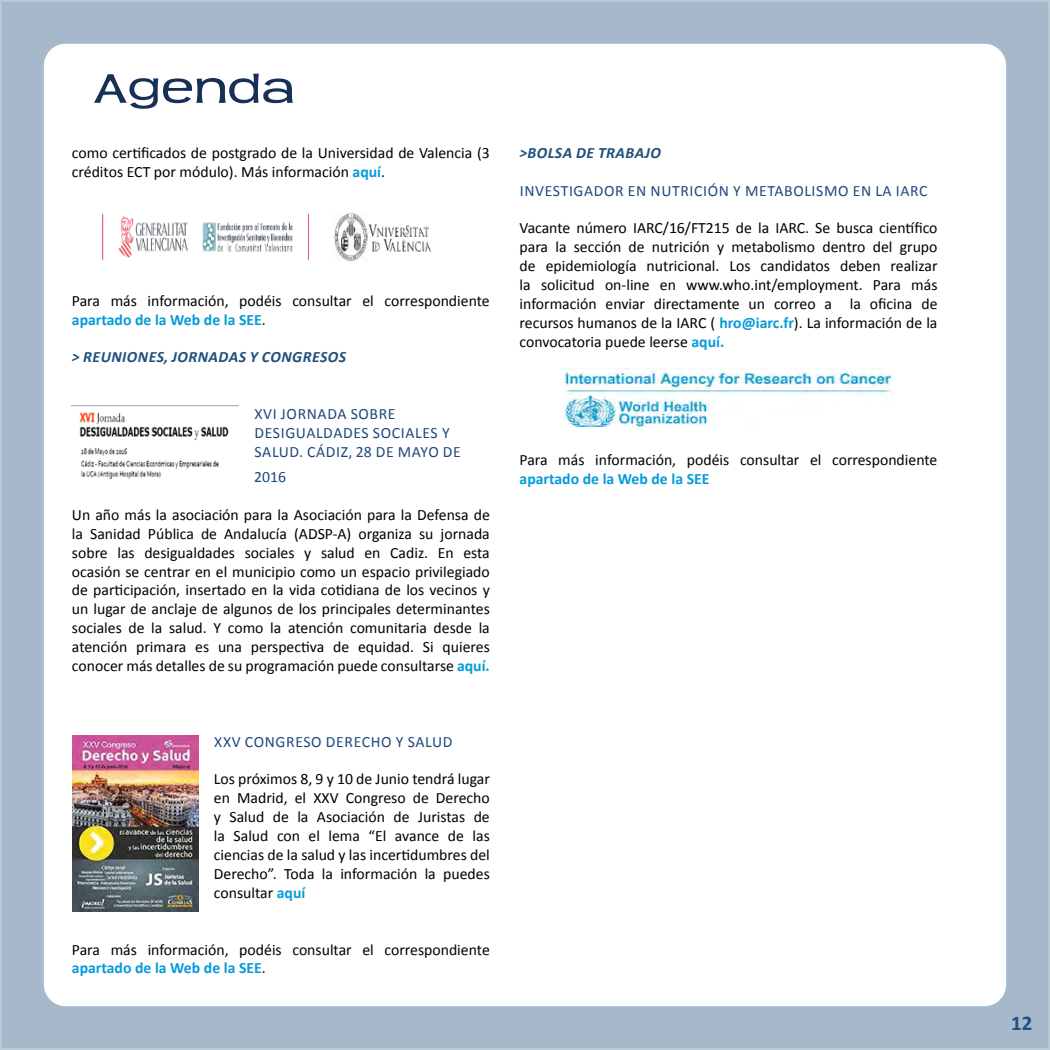
<style>
.page{position:relative;width:1050px;height:1050px;background:#fff}
.page>*{position:absolute;margin:0;border:0;box-sizing:border-box;transform-origin:0 0}
.t1{font:43.75px "Teen";color:#173055;scale:1.29 1}
.t2{font:700 21px "Calibri";color:#20507b}
.t3{font:15.75px/18.9px "Calibri";color:#000}
.t4{font:15.75px "Calibri";letter-spacing:.04em;color:#1f497d}
.t5{font:italic 700 15.75px "Calibri";letter-spacing:.03em;color:#20507b}
.t6{font:700 15.75px "Calibri";color:#059bda}
.s1{font-weight:700;color:#059bda}
</style>
<div class="page">
<div style="left:0;top:0;width:1050px;height:1050px;background:#a6b9ca;border:2px solid #bccad7"></div>
<div style="left:44px;top:44px;width:962px;height:962px;background:#fff;border-radius:22px"></div>
<img style="left:102px;top:213px;width:330px;height:48px">
<img style="left:564px;top:369px;width:329px;height:58px">
<img style="left:72px;top:405px;width:166px;height:74px">
<img style="left:72px;top:735px;width:126px;height:176px">
<h1 class="t1" style="left:94px;top:62px;width:157px">Agenda</h1>
<p class="t3" style="left:72px;top:143px;width:419px">como certificados de postgrado de la Universidad de Valencia (3 créditos ECT por módulo). Más información <span class="s1">aquí</span>.</p>
<p class="t3" style="left:72px;top:291px;width:419px">Para más información, podéis consultar el correspondiente <span class="s1">apartado de la Web de la SEE</span>.</p>
<p class="t5" style="left:72px;top:347px;width:276px">&gt; REUNIONES, JORNADAS Y CONGRESOS</p>
<p class="t4" style="left:255px;top:404px;width:43px">XVI Jornada</p>
<p class="t4" style="left:351px;top:404px;width:10px">sobre</p>
<p class="t4" style="left:255px;top:423px;width:20px">Desigualdades</p>
<p class="t4" style="left:373px;top:423px;width:17px">Sociales</p>
<p class="t4" style="left:442px;top:423px;width:9px">y</p>
<p class="t4" style="left:255px;top:442px;width:18px">Salud</p>
<p class="t4" style="left:299px;top:442px;width:110px">. Cádiz, 28 de mayo</p>
<p class="t4" style="left:443px;top:442px;width:9px">de</p>
<p class="t4" style="left:254px;top:467px;width:33px">2016</p>
<p class="t3" style="left:72px;top:505px;width:419px;text-align:justify">Un año más la asociación para la Asociación para la Defensa de la Sanidad Pública de Andalucía (ADSP‐A) organiza su jornada sobre las desigualdades sociales y salud en Cadiz. En esta ocasión se centrar en el municipio como un espacio privilegiado de participación, insertado en la vida cotidiana de los vecinos y un lugar de anclaje de algunos de los principales determinantes sociales de la salud. Y como la atención comunitaria desde la atención primara es una perspectiva de equidad. Si quieres conocer más detalles de su programación puede consultarse <span class="s1">aquí.</span></p>
<p class="t4" style="left:214px;top:731px;width:51px">XXV Congreso</p>
<p class="t4" style="left:326px;top:731px;width:21px">Derecho</p>
<p class="t4" style="left:396px;top:731px;width:30px">y Salud</p>
<p class="t3" style="left:214px;top:770px;width:277px;text-align:justify">Los próximos 8, 9 y 10 de Junio tendrá lugar en Madrid, el XXV Congreso de Derecho y Salud de la Asociación de Juristas de la Salud con el lema “El avance de las ciencias de la salud y las incertidumbres del Derecho”. Toda la información la puedes consultar <span class="s1">aquí</span></p>
<p class="t3" style="left:72px;top:940px;width:419px">Para más información, podéis consultar el correspondiente <span class="s1">apartado de la Web de la SEE</span>.</p>
<p class="t5" style="left:520px;top:143px;width:143px">&gt;BOLSA DE TRABAJO</p>
<p class="t4" style="left:520px;top:180px;width:15px">Investigador</p>
<p class="t4" style="left:628px;top:180px;width:32px">en nutrici</p>
<p class="t4" style="left:708px;top:180px;width:48px">ón ymetabolismo</p>
<p class="t4" style="left:853px;top:180px;width:76px">en la IARC</p>
<p class="t3" style="left:520px;top:219px;width:419px;text-align:justify">Vacante número IARC/16/FT215 de la IARC. Se busca científico para la sección de nutrición y metabolismo dentro del grupo de epidemiología nutricional. Los candidatos deben realizar la solicitud on-line en www.who.int/employment. Para más información enviar directamente un correo a la oficina de recursos humanos de la IARC ( <span class="s1">hro@iarc.fr</span>). La información de la convocatoria puede leerse <span class="s1">aquí.</span></p>
<p class="t3" style="left:520px;top:450px;width:419px">Para más información, podéis consultar el correspondiente</p>
<p class="t6" style="left:520px;top:468px;width:176px">apartado de la Web de la SEE</p>
<h2 class="t2" style="left:1011px;top:1010px;width:23px">12</h2>
</div>
